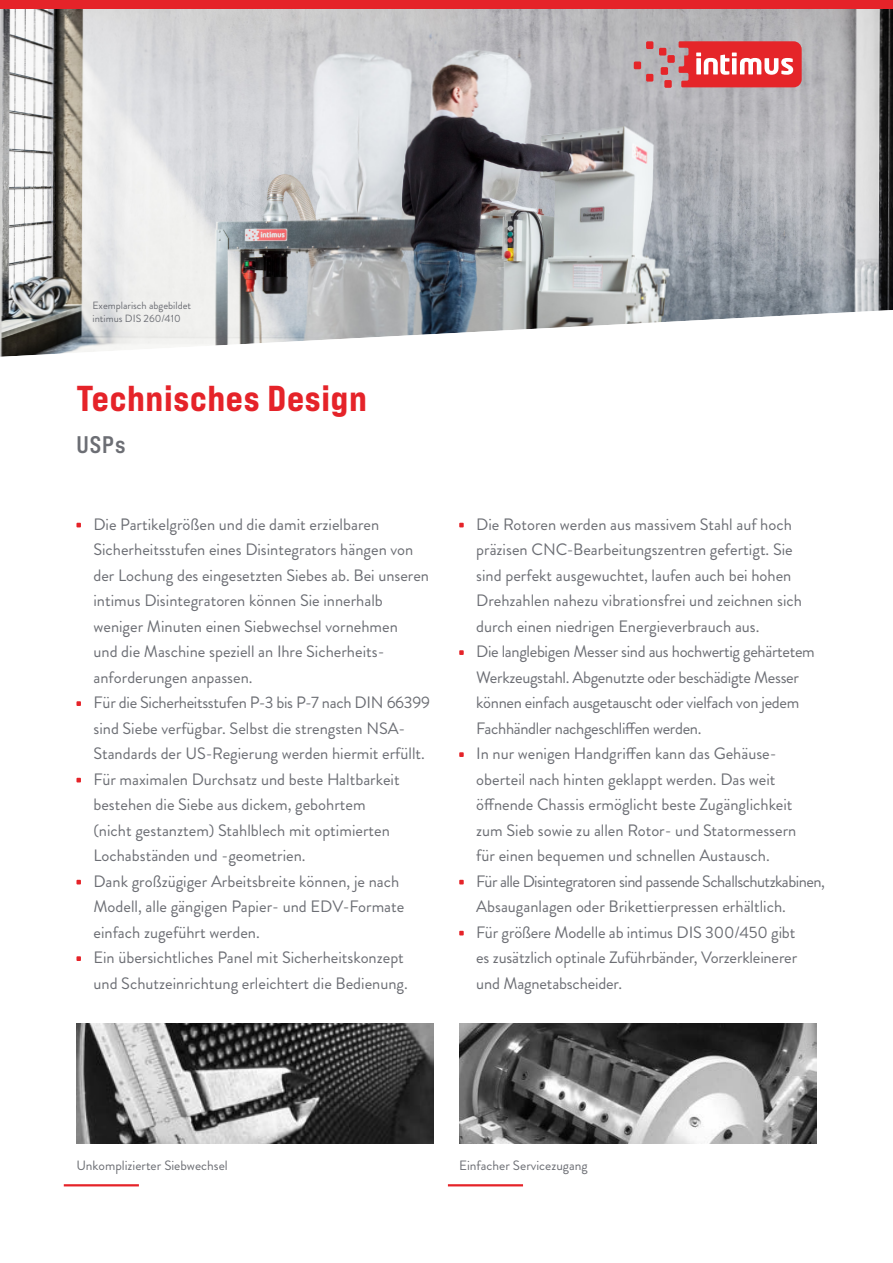
<style>
.page{position:relative;width:893px;height:1263px;background:#fff}
.page>*{position:absolute;margin:0;border:0;box-sizing:border-box;transform-origin:0 0}
.t1{font:36px "Bebas Neue Pro Exp Eb";letter-spacing:.02em;color:#e52329}
.t2{font:24px "Bebas Neue Pro Exp Bd";color:#6c6e74}
.t3{font:16.5px/25.5px "Brandon Grotesque";color:#6c6e74}
.t4{font:13.5px "Brandon Grotesque";color:#6c6e74}
.t5{font:10.5px/12.6px "Brandon Grotesque";color:#6c6e74}
</style>
<div class="page">
<img style="left:0;top:8px;width:893px;height:302px">
<div style="left:0;top:0;width:893px;height:8px;background:#e52329"></div>
<hr style="left:64px;top:1184px;width:75px;height:2px;background:#e52329">
<img style="left:77px;top:1023px;width:357px;height:121px">
<img style="left:459px;top:1023px;width:357px;height:121px">
<hr style="left:448px;top:1184px;width:75px;height:2px;background:#e52329">
<div style="left:646px;top:41px;width:7px;height:8px;background:#e52529;border-radius:2px"></div>
<div style="left:646px;top:74px;width:7px;height:8px;background:#e52529;border-radius:2px"></div>
<div style="left:634px;top:62px;width:7px;height:7px;background:#e52529;border-radius:2px"></div>
<div style="left:661px;top:67px;width:7px;height:8px;background:#e52529;border-radius:2px"></div>
<div style="left:664px;top:80px;width:8px;height:8px;background:#e52529;border-radius:2px"></div>
<div style="left:667px;top:55px;width:8px;height:8px;background:#e52529;border-radius:2px"></div>
<div style="left:659px;top:48px;width:7px;height:8px;background:#e52529;border-radius:2px"></div>
<svg style="left:679px;top:41px;width:123px;height:46px;background:#e65255"></svg>
<svg style="left:0;top:310px;width:890px;height:218px"></svg>
<svg style="left:76px;top:523px;width:5px;height:4px"></svg>
<svg style="left:76px;top:701px;width:5px;height:5px"></svg>
<svg style="left:76px;top:778px;width:5px;height:4px"></svg>
<svg style="left:76px;top:880px;width:5px;height:4px"></svg>
<svg style="left:76px;top:956px;width:5px;height:5px"></svg>
<svg style="left:459px;top:523px;width:5px;height:4px"></svg>
<svg style="left:459px;top:650px;width:5px;height:5px"></svg>
<svg style="left:459px;top:752px;width:5px;height:5px"></svg>
<svg style="left:459px;top:880px;width:5px;height:4px"></svg>
<svg style="left:459px;top:931px;width:5px;height:4px"></svg>
<p class="t5" style="left:92px;top:299px;width:100px">Exemplarisch abgebildet intimus DIS 260/410</p>
<h1 class="t1" style="left:76px;top:376px;width:292px">Technisches Design</h1>
<h2 class="t2" style="left:76px;top:429px;width:51px">USPs</h2>
<p class="t3" style="left:93px;top:511px;width:338px">Die Partikelgrößen und die damit erzielbaren Sicherheitsstufen eines Disintegrators hängen von der Lochung des eingesetzten Siebes ab. Bei unseren intimus Disintegratoren können Sie innerhalb weniger Minuten einen Siebwechsel vornehmen<br>und die Maschine speziell an Ihre Sicherheits&shy;anforderungen anpassen.<br>Für die Sicherheitsstufen P-3 bis P-7 nach DIN 66399 sind Siebe verfügbar. Selbst die strengsten NSA-Standards der US-Regierung werden hiermit erfüllt.<br>Für maximalen Durchsatz und beste Haltbarkeit bestehen die Siebe aus dickem, gebohrtem<br>(nicht gestanztem) Stahlblech mit optimierten Lochabständen und -geometrien.<br>Dank großzügiger Arbeitsbreite können, je nach Modell, alle gängigen Papier- und EDV-Formate einfach zugeführt werden.<br>Ein übersichtliches Panel mit Sicherheitskonzept und Schutzeinrichtung erleichtert die Bedienung.</p>
<p class="t3" style="left:476px;top:511px;width:350px">Die Rotoren werden aus massivem Stahl auf hoch präzisen CNC-Bearbeitungszentren gefertigt. Sie<br>sind perfekt ausgewuchtet, laufen auch bei hohen Drehzahlen nahezu vibrationsfrei und zeichnen sich durch einen niedrigen Energieverbrauch aus.<br>Die langlebigen Messer sind aus hochwertig gehärtetem Werkzeugstahl. Abgenutzte oder beschädigte Messer können einfach ausgetauscht oder vielfach von jedem Fachhändler nachgeschliffen werden.<br>In nur wenigen Handgriffen kann das Gehäuse&shy;oberteil nach hinten geklappt werden. Das weit öffnende Chassis ermöglicht beste Zugänglichkeit<br>zum Sieb sowie zu allen Rotor- und Statormessern<br>für einen bequemen und schnellen Austausch.<br>Für alle Disintegratoren sind passende Schallschutzkabinen, Absauganlagen oder Brikettierpressen erhältlich.<br>Für größere Modelle ab intimus DIS 300/450 gibt<br>es zusätzlich optinale Zuführbänder, Vorzerkleinerer und Magnetabscheider.</p>
<p class="t4" style="left:77px;top:1155px;width:153px">Unkomplizierter Siebwechsel</p>
<p class="t4" style="left:459px;top:1155px;width:130px">Einfacher Servicezugang</p>
</div>
